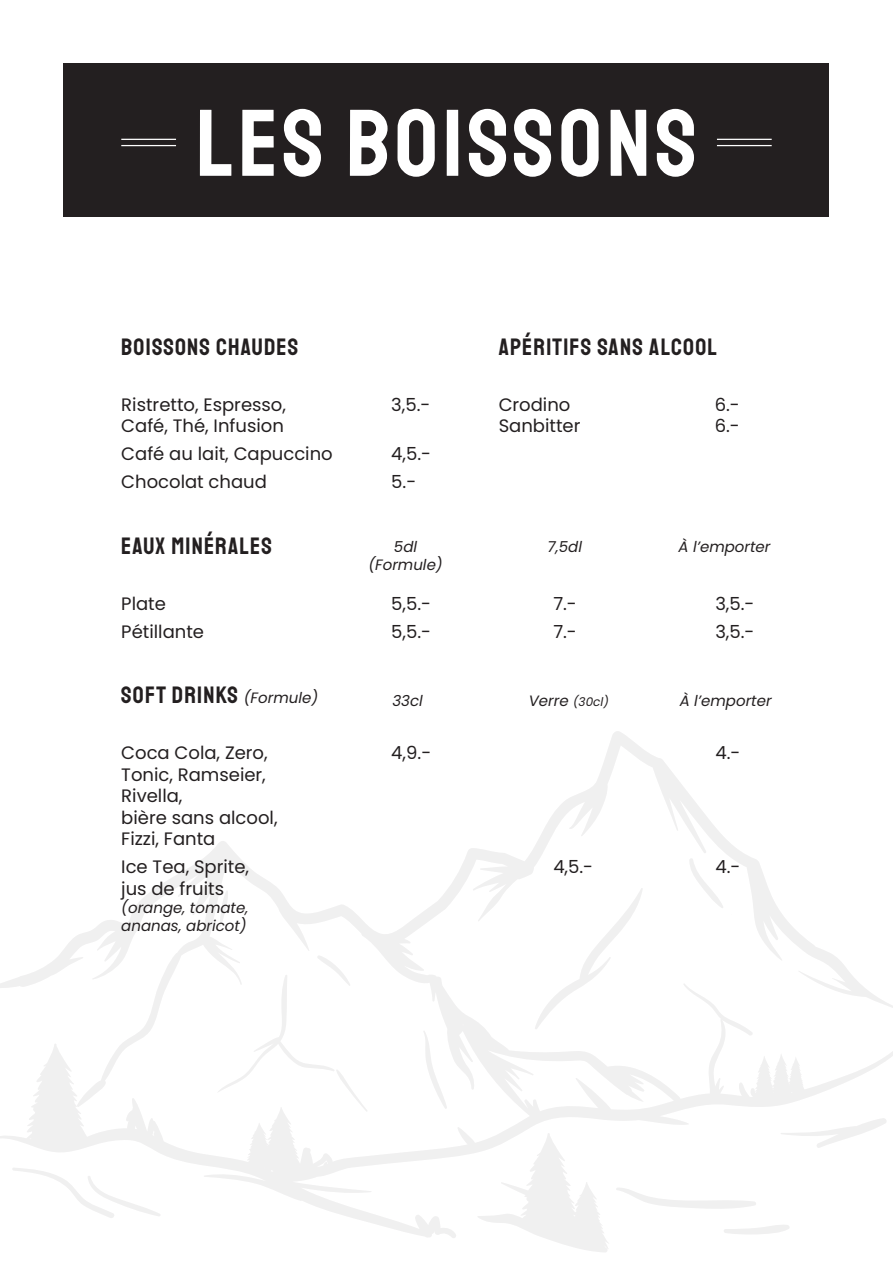
<style>
.page{position:relative;width:893px;height:1263px;background:#fff}
.page>*{position:absolute;margin:0;border:0;box-sizing:border-box;transform-origin:0 0}
.t1{font:94.8px "Staatliches";letter-spacing:.05em;color:#fff}
.t2{font:24px "Staatliches";letter-spacing:.05em;color:#231f20}
.t3{font:18px/21.6px "Poppins";color:#231f20}
.t4{font:italic 15px/18px "Poppins";color:#231f20}
.t5{font:italic 12px "Poppins";color:#231f20}
.s1{font-family:"Poppins";font-style:italic;font-size:15px}
.s2{font-size:15px}
</style>
<div class="page">
<svg style="left:0;top:731px;width:893px;height:507px"></svg>
<svg style="left:689px;top:857px;width:35px;height:52px"></svg>
<svg style="left:534px;top:887px;width:109px;height:143px"></svg>
<svg style="left:423px;top:1030px;width:24px;height:79px"></svg>
<svg style="left:219px;top:890px;width:10px;height:37px"></svg>
<svg style="left:477px;top:1132px;width:132px;height:120px"></svg>
<svg style="left:217px;top:955px;width:151px;height:157px"></svg>
<svg style="left:12px;top:1167px;width:149px;height:52px"></svg>
<svg style="left:615px;top:1187px;width:142px;height:23px"></svg>
<svg style="left:723px;top:1224px;width:68px;height:11px"></svg>
<svg style="left:780px;top:1117px;width:108px;height:32px"></svg>
<div style="left:64px;top:64px;width:765px;height:153px;background:#231f20"></div>
<hr style="left:121px;top:139px;width:55px;height:1px;background:#fff">
<hr style="left:121px;top:145px;width:55px;height:1px;background:#fff">
<hr style="left:717px;top:139px;width:55px;height:1px;background:#fff">
<hr style="left:717px;top:145px;width:55px;height:1px;background:#fff">
<h1 class="t1" style="left:196px;top:80px;width:502px">LES BOISSONS</h1>
<h2 class="t2" style="left:121px;top:331px;width:178px">BOISSONS CHAUDES</h2>
<p class="t3" style="left:121px;top:394px;width:166px">Ristretto, Espresso,</p>
<p class="t3" style="left:391px;top:394px;width:41px">3,5.-</p>
<p class="t3" style="left:121px;top:412px;width:213px;line-height:27.9px">Café, Thé, Infusion<br>Café au lait, Capuccino</p>
<p class="t3" style="left:391px;top:443px;width:41px">4,5.-</p>
<p class="t3" style="left:121px;top:471px;width:147px">Chocolat chaud</p>
<p class="t3" style="left:391px;top:471px;width:27px">5.-</p>
<h2 class="t2" style="left:121px;top:529px;width:152px">EAUX MINÉRALES</h2>
<p class="t4" style="left:368px;top:537px;width:76px;text-align:center">5dl (Formule)</p>
<h2 class="t2" style="left:499px;top:331px;width:220px">APÉRITIFS SANS ALCOOL</h2>
<p class="t3" style="left:499px;top:394px;width:73px">Crodino</p>
<p class="t3" style="left:715px;top:394px;width:27px">6.-</p>
<p class="t3" style="left:499px;top:415px;width:83px">Sanbitter</p>
<p class="t3" style="left:715px;top:415px;width:27px">6.-</p>
<p class="t4" style="left:548px;top:537px;width:36px">7,5dl</p>
<p class="t4" style="left:678px;top:537px;width:93px">À l’emporter</p>
<p class="t3" style="left:121px;top:593px;width:46px">Plate</p>
<p class="t3" style="left:391px;top:593px;width:41px">5,5.-</p>
<p class="t3" style="left:553px;top:593px;width:25px">7.-</p>
<p class="t3" style="left:715px;top:593px;width:41px">3,5.-</p>
<p class="t3" style="left:121px;top:621px;width:84px">Pétillante</p>
<p class="t3" style="left:391px;top:621px;width:41px">5,5.-</p>
<p class="t3" style="left:553px;top:621px;width:25px">7.-</p>
<p class="t3" style="left:715px;top:621px;width:41px">3,5.-</p>
<h2 class="t2" style="left:121px;top:679px;width:198px">SOFT DRINKS <span class="s1">(Formule)</span></h2>
<p class="t3" style="left:121px;top:742px;width:148px">Coca Cola, Zero,</p>
<p class="t3" style="left:391px;top:742px;width:41px">4,9.-</p>
<p class="t3" style="left:715px;top:742px;width:27px">4.-</p>
<p class="t3" style="left:121px;top:763px;width:158px">Tonic, Ramseier,<br>Rivella,<br>bière sans alcool,<br>Fizzi, Fanta</p>
<p class="t3" style="left:121px;top:856px;width:129px">Ice Tea, Sprite,</p>
<p class="t3" style="left:553px;top:856px;width:41px">4,5.-</p>
<p class="t3" style="left:715px;top:856px;width:27px">4.-</p>
<p class="t3" style="left:121px;top:878px;width:104px">jus de fruits</p>
<p class="t4" style="left:121px;top:899px;width:129px">(orange, tomate, ananas, abricot)</p>
<p class="t4" style="left:680px;top:692px;width:93px">À l’emporter</p>
<p class="t5" style="left:529px;top:695px;width:82px"><span class="s2">Verre</span> (30cl)</p>
<p class="t4" style="left:392px;top:692px;width:32px">33cl</p>
</div>
